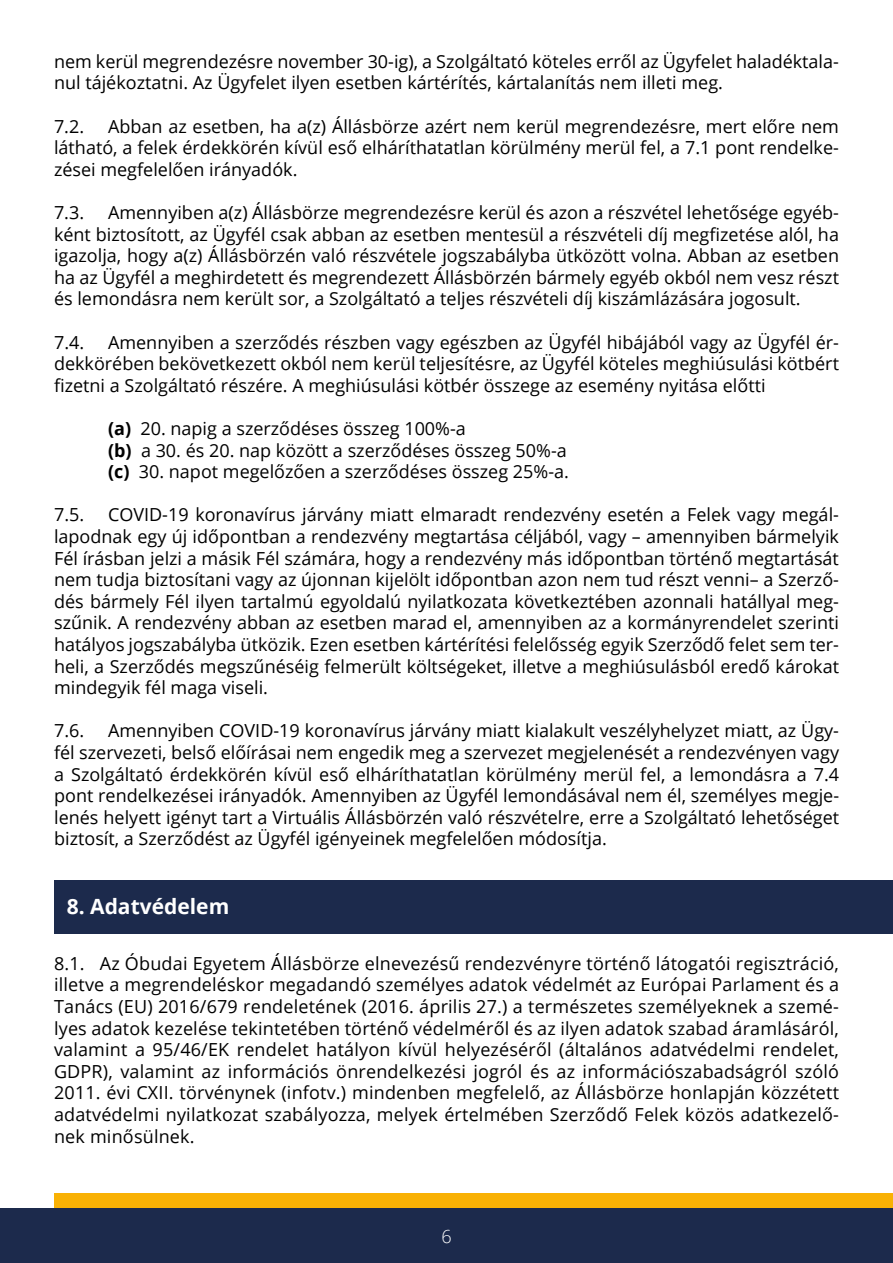
<style>
.page{position:relative;width:893px;height:1263px;background:#fff}
.page>*{position:absolute;margin:0;border:0;box-sizing:border-box;transform-origin:0 0}
.t1{font:700 21px "Open Sans";color:#fff}
.t2{font:18px/21.6px "Open Sans";color:#000;text-align:justify}
.t3{font:300 18px "Open Sans";color:#fff}
.s1{font-weight:700}
</style>
<div class="page">
<div style="left:54px;top:1194px;width:839px;height:69px;background:#f9b104"></div>
<div style="left:0;top:1209px;width:893px;height:54px;background:#1c2a4c"></div>
<div style="left:54px;top:880px;width:839px;height:54px;background:#1c2a4c"></div>
<p class="t2" style="left:54px;top:50px;width:786px">nem kerül megrendezésre november 30-ig), a Szolgáltató köteles erről az Ügyfelet haladéktala&shy;nul tájékoztatni. Az Ügyfelet ilyen esetben kártérítés, kártalanítás nem illeti meg.</p>
<p class="t2" style="left:54px;top:115px;width:32px">7.2.</p>
<p class="t2" style="left:54px;top:115px;width:786px;text-indent:54px">Abban az esetben, ha a(z) Állásbörze azért nem kerül megrendezésre, mert előre nem látható, a felek érdekkörén kívül eső elháríthatatlan körülmény merül fel, a 7.1 pont rendelke&shy;zései megfelelően irányadók.</p>
<p class="t2" style="left:54px;top:201px;width:32px">7.3.</p>
<p class="t2" style="left:54px;top:201px;width:786px;text-indent:54px">Amennyiben a(z) Állásbörze megrendezésre kerül és azon a részvétel lehetősége egyéb&shy;ként biztosított, az Ügyfél csak abban az esetben mentesül a részvételi díj megfizetése alól, ha igazolja, hogy a(z) Állásbörzén való részvétele jogszabályba ütközött volna. Abban az esetben ha az Ügyfél a meghirdetett és megrendezett Állásbörzén bármely egyéb okból nem vesz részt és lemondásra nem került sor, a Szolgáltató a teljes részvételi díj kiszámlázására jogosult.</p>
<p class="t2" style="left:54px;top:331px;width:32px">7.4.</p>
<p class="t2" style="left:54px;top:331px;width:786px;text-indent:54px">Amennyiben a szerződés részben vagy egészben az Ügyfél hibájából vagy az Ügyfél ér&shy;dekkörében bekövetkezett okból nem kerül teljesítésre, az Ügyfél köteles meghiúsulási kötbért fizetni a Szolgáltató részére. A meghiúsulási kötbér összege az esemény nyitása előtti</p>
<p class="t2" style="left:108px;top:417px;width:462px;text-align:left"><span class="s1">(a)</span> 20. napig a szerződéses összeg 100%-a<br><span class="s1">(b)</span> a 30. és 20. nap között a szerződéses összeg 50%-a <span class="s1">(c)</span> 30. napot megelőzően a szerződéses összeg 25%-a.</p>
<p class="t2" style="left:54px;top:504px;width:32px">7.5.</p>
<p class="t2" style="left:54px;top:504px;width:786px;text-indent:54px">COVID-19 koronavírus járvány miatt elmaradt rendezvény esetén a Felek vagy megál&shy;lapodnak egy új időpontban a rendezvény megtartása céljából, vagy – amennyiben bármelyik Fél írásban jelzi a másik Fél számára, hogy a rendezvény más időpontban történő megtartását nem tudja biztosítani vagy az újonnan kijelölt időpontban azon nem tud részt venni– a Szerző&shy;dés bármely Fél ilyen tartalmú egyoldalú nyilatkozata következtében azonnali hatállyal meg&shy;szűnik. A rendezvény abban az esetben marad el, amennyiben az a kormányrendelet szerinti hatályos jogszabályba ütközik. Ezen esetben kártérítési felelősség egyik Szerződő felet sem ter&shy;heli, a Szerződés megszűnéséig felmerült költségeket, illetve a meghiúsulásból eredő károkat mindegyik fél maga viseli.</p>
<p class="t2" style="left:54px;top:720px;width:32px">7.6.</p>
<p class="t2" style="left:54px;top:720px;width:786px;text-indent:54px">Amennyiben COVID-19 koronavírus járvány miatt kialakult veszélyhelyzet miatt, az Ügy&shy;fél szervezeti, belső előírásai nem engedik meg a szervezet megjelenését a rendezvényen vagy a Szolgáltató érdekkörén kívül eső elháríthatatlan körülmény merül fel, a lemondásra a 7.4 pont rendelkezései irányadók. Amennyiben az Ügyfél lemondásával nem él, személyes megje&shy;lenés helyett igényt tart a Virtuális Állásbörzén való részvételre, erre a Szolgáltató lehetőséget biztosít, a Szerződést az Ügyfél igényeinek megfelelően módosítja.</p>
<p class="t1" style="left:67px;top:891px;width:164px">8. Adatvédelem</p>
<p class="t2" style="left:54px;top:952px;width:786px">8.1. Az Óbudai Egyetem Állásbörze elnevezésű rendezvényre történő látogatói regisztráció, illetve a megrendeléskor megadandó személyes adatok védelmét az Európai Parlament és a Tanács (EU) 2016/679 rendeletének (2016. április 27.) a természetes személyeknek a szemé&shy;lyes adatok kezelése tekintetében történő védelméről és az ilyen adatok szabad áramlásáról, valamint a 95/46/EK rendelet hatályon kívül helyezéséről (általános adatvédelmi rendelet, GDPR), valamint az információs önrendelkezési jogról és az információszabadságról szóló 2011. évi CXII. törvénynek (infotv.) mindenben megfelelő, az Állásbörze honlapján közzétett adatvédelmi nyilatkozat szabályozza, melyek értelmében Szerződő Felek közös adatkezelő&shy;nek minősülnek.</p>
<p class="t3" style="left:441px;top:1224px;width:12px">6</p>
</div>
